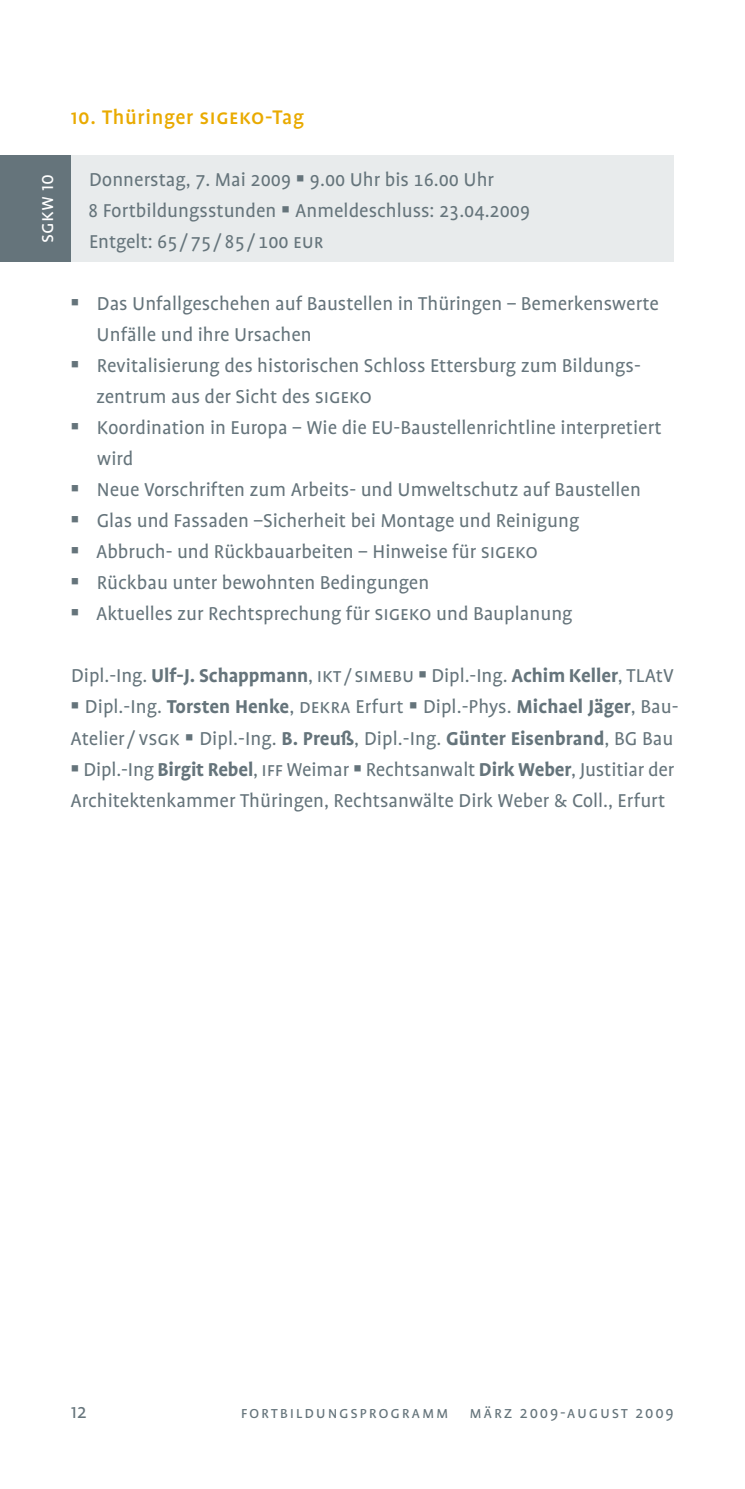
<style>
.page{position:relative;width:745px;height:1489px;background:#fff}
.page>*{position:absolute;margin:0;border:0;box-sizing:border-box;transform-origin:0 0}
.t1{font:500 22.5px "Profile OT";letter-spacing:.03em;color:#e9aa00}
.t2{font:21.25px/31px "Profile OT";color:#65747b}
.t3{font:21.25px "Profile OT";color:#fff}
.t4{font:17.5px "Profile OT";letter-spacing:.1em;color:#65747b}
.s1{font-weight:700}
.s2{font-size:20px}
</style>
<div class="page">
<div style="left:71px;top:155px;width:602px;height:106px;background:#e8ebec"></div>
<div style="left:0;top:155px;width:71px;height:106px;background:#65747b"></div>
<p class="t3" style="left:35px;top:243px;width:71px;rotate:-90deg">SGKW 10</p>
<p class="t1" style="left:71px;top:104px;width:234px">10. Thüringer SIGEKO-Tag</p>
<p class="t2" style="left:88px;top:164px;width:443px">Donnerstag, 7. Mai 2009 9.00 Uhr bis 16.00 Uhr<br>8 Fortbildungsstunden Anmeldeschluss: 23.04.2009<br>Entgelt: 65 / 75 / 85 / 100 EUR</p>
<p class="t2" style="left:96px;top:288px;width:567px">Das Unfallgeschehen auf Baustellen in Thüringen – Bemerkenswerte Unfälle und ihre Ursachen<br>Revitalisierung des historischen Schloss Ettersburg zum Bildungs&shy;zentrum aus der Sicht des SIGEKO<br>Koordination in Europa – Wie die EU-Baustellenrichtline interpretiert wird<br>Neue Vorschriften zum Arbeits- und Umweltschutz auf Baustellen Glas und Fassaden –Sicherheit bei Montage und Reinigung<br>Abbruch- und Rückbauarbeiten – Hinweise für SIGEKO<br>Rückbau unter bewohnten Bedingungen<br>Aktuelles zur Rechtsprechung für SIGEKO und Bauplanung</p>
<p class="t2" style="left:71px;top:661px;width:290px">Dipl.-Ing. <span class="s1">Ulf-J. Schappmann</span>, I KT <span class="s2">/</span> SIMEBU</p>
<p class="t2" style="left:431px;top:661px;width:244px">Dipl.-Ing. <span class="s1">Achim Keller</span>, TLAtV</p>
<p class="t2" style="left:85px;top:692px;width:595px">Dipl.-Ing. <span class="s1">Torsten Henke</span>, DE KRA Erfurt Dipl.-Phys. <span class="s1">Michael Jäger</span>, Bau-</p>
<p class="t2" style="left:71px;top:723px;width:604px">Atelier/ VSG K Dipl.-Ing. <span class="s1">B. Preuß</span>, Dipl.-Ing. <span class="s1">Günter Eisenbrand</span>, BG Bau</p>
<p class="t2" style="left:83px;top:754px;width:592px">Dipl.-Ing <span class="s1">Birgit Rebel</span>, I FF Weimar Rechtsanwalt <span class="s1">Dirk Weber</span>, Justitiar der</p>
<p class="t2" style="left:71px;top:785px;width:596px">Architektenkammer Thüringen, Rechtsanwälte Dirk Weber &amp; Coll., Erfurt</p>
<p class="t2" style="left:71px;top:1396px;width:17px">12</p>
<p class="t4" style="left:240px;top:1402px;width:434px">Fortbildungsprogramm März 2009-August 2009</p>
</div>
